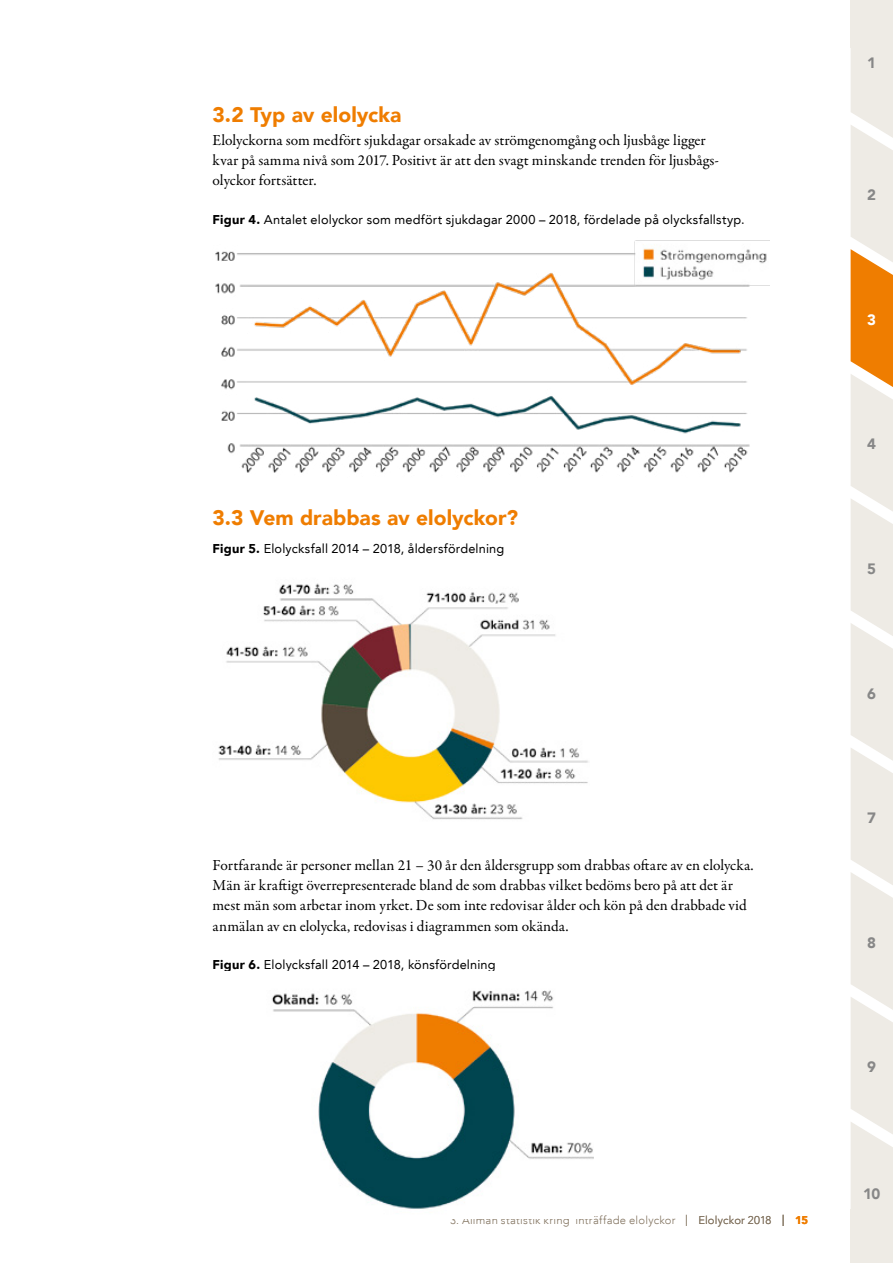
<style>
.page{position:relative;width:893px;height:1263px;background:#fff}
.page>*{position:absolute;margin:0;border:0;box-sizing:border-box;transform-origin:0 0}
.Underrubrik_H3{font:900 21px "Avenir LT";letter-spacing:.005em;color:#ef7d00}
.Brödtext_P{font:15.45px/20.2px "Garamond Premr Pro";color:#000}
.t1{font:900 15px "Avenir LT";color:#878787}
.t2{font:900 15px "Avenir LT";color:#fff}
.Tabell_-_Rubrik_P{font:12.75px "Avenir LT";letter-spacing:.015em;color:#000}
.t3{font:300 11.25px "Avenir LT";letter-spacing:.02em;color:#80715d}
.s1{font-weight:900}
.s2{font-size:15px}
.s3{font-weight:900;color:#ef7d00}
</style>
<div class="page">
<svg style="left:851px;top:0;width:42px;height:1263px"></svg>
<img style="left:215px;top:240px;width:555px;height:233px">
<img style="left:218px;top:583px;width:370px;height:237px">
<img style="left:272px;top:990px;width:321px;height:219px">
<h3 class="Underrubrik_H3" style="left:213px;top:102px;width:190px">3.2 Typ av elolycka</h3>
<p class="Brödtext_P" style="left:213px;top:130px;width:508px">Elolyckorna som medfört sjukdagar orsakade av strömgenomgång och ljusbåge ligger kvar på samma nivå som 2017. Positivt är att den svagt minskande trenden för ljusbågs&shy;olyckor fortsätter.</p>
<p class="Tabell_-_Rubrik_P" style="left:213px;top:212px;width:534px"><span class="s1">Figur 4.</span> Antalet elolyckor som medfört sjukdagar 2000 – 2018, fördelade på olycksfallstyp.</p>
<h3 class="Underrubrik_H3" style="left:213px;top:505px;width:307px">3.3 Vem drabbas av elolyckor?</h3>
<p class="Tabell_-_Rubrik_P" style="left:213px;top:541px;width:293px"><span class="s1">Figur 5.</span> Elolycksfall 2014 – 2018, åldersfördelning</p>
<p class="Brödtext_P" style="left:213px;top:855px;width:543px">Fortfarande är personer mellan 21 – 30 år den åldersgrupp som drabbas oftare av en elolycka.<br>Män är kraftigt överrepresenterade bland de som drabbas vilket bedöms bero på att det är mest män som arbetar inom yrket. De som inte redovisar ålder och kön på den drabbade vid anmälan av en elolycka, redovisas i diagrammen som okända.</p>
<p class="Tabell_-_Rubrik_P" style="left:213px;top:957px;width:285px"><span class="s1">Figur 6.</span> Elolycksfall 2014 – 2018, könsfördelning</p>
<p class="t3" style="left:450px;top:1213px;width:240px">3. Allmän statistik kring inträffade elolyckor <span class="s2">l</span></p>
<p class="t3" style="left:698px;top:1213px;width:111px">Elolyckor 2018 <span class="s2">l</span> <span class="s3">15</span></p>
<p class="t1" style="left:867px;top:54px;width:10px">1</p>
<p class="t1" style="left:867px;top:186px;width:10px">2</p>
<p class="t2" style="left:867px;top:310px;width:10px">3</p>
<p class="t1" style="left:867px;top:435px;width:10px">4</p>
<p class="t1" style="left:867px;top:560px;width:10px">5</p>
<p class="t1" style="left:867px;top:684px;width:10px">6</p>
<p class="t1" style="left:867px;top:809px;width:10px">7</p>
<p class="t1" style="left:867px;top:933px;width:10px">8</p>
<p class="t1" style="left:867px;top:1058px;width:10px">9</p>
<p class="t1" style="left:863px;top:1184px;width:19px">10</p>
</div>
